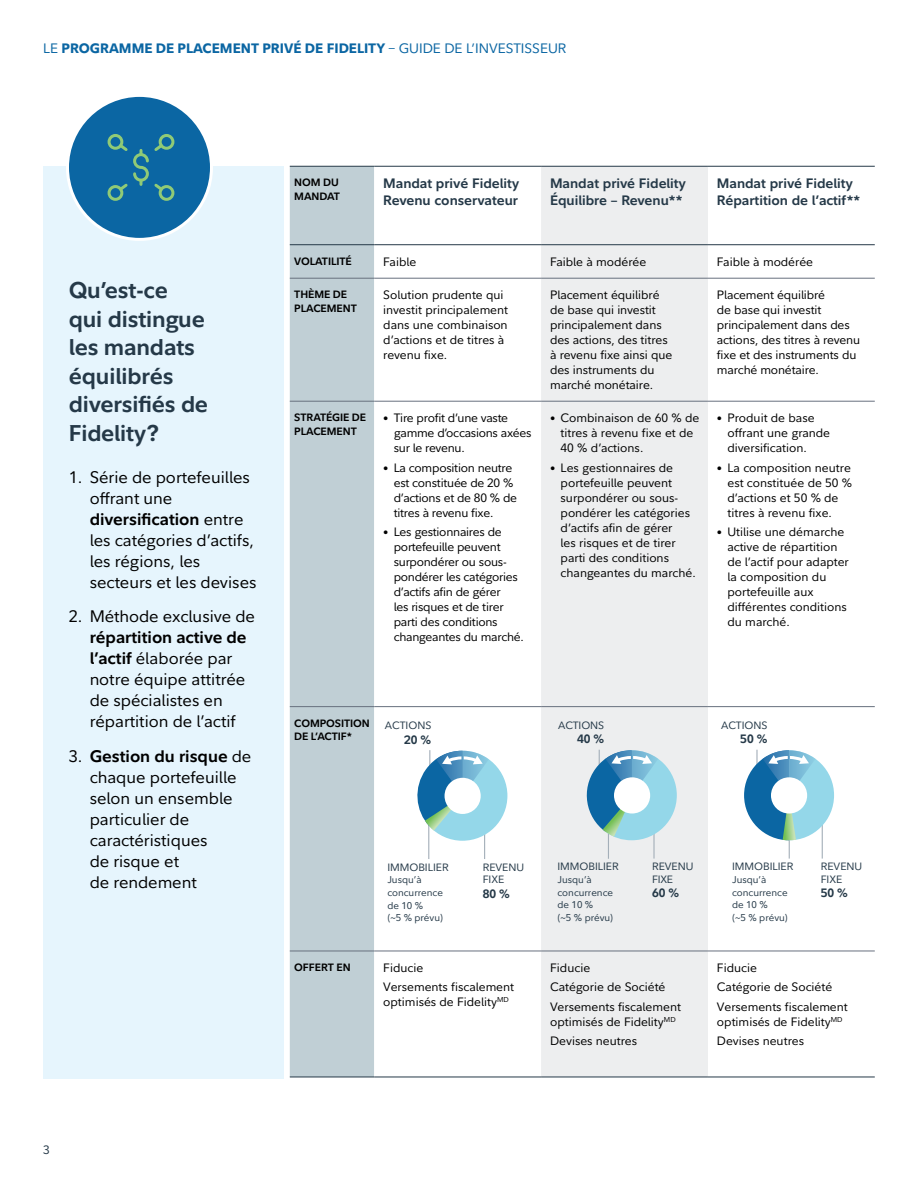
<style>
.page{position:relative;width:918px;height:1188px;background:#fff}
.page>*{position:absolute;margin:0;border:0;box-sizing:border-box;transform-origin:0 0}
.t1{font:700 22.5px/28.5px "Fidelity Sans";letter-spacing:-.005em;color:#253948}
.t2{font:16.5px/21px "Fidelity Sans";color:#000}
.t3{font:700 13.5px/16.5px "Fidelity Sans";color:#253948}
.t4{font:800 13.5px "Fidelity Sans";color:#0b66a3}
.t5{font:12px/15px "Fidelity Sans";letter-spacing:-.005em;color:#000}
.t6{font:700 12px "Fidelity Sans";color:#253948}
.t7{font:12px "Fidelity Sans";color:#253948}
.t8{font:700 10.5px/13.5px "Fidelity Sans";letter-spacing:-.005em;color:#000}
.t9{font:10.5px/12.6px "Fidelity Sans";letter-spacing:-.005em;color:#253948}
.t10{font:9.75px/12.6px "Fidelity Sans";color:#253948}
.s1{font-weight:400}
.s2{font-weight:700}
.s3{font-weight:300;font-size:10.5px}
</style>
<div class="page">
<div style="left:43px;top:166px;width:241px;height:912px;background:#e6f5fd"></div>
<div style="left:290px;top:167px;width:84px;height:910px;background:#c0cfd5"></div>
<svg style="left:374px;top:245px;width:501px;height:832px"></svg>
<div style="left:541px;top:167px;width:167px;height:910px;background:#edeeef"></div>
<hr style="left:290px;top:166px;width:84px;height:1px;background:#253948">
<hr style="left:374px;top:166px;width:167px;height:1px;background:#253948">
<hr style="left:541px;top:166px;width:167px;height:1px;background:#253948">
<hr style="left:708px;top:166px;width:167px;height:1px;background:#253948">
<hr style="left:290px;top:244px;width:84px;height:1px;background:#253948">
<hr style="left:374px;top:244px;width:167px;height:1px;background:#253948">
<hr style="left:541px;top:244px;width:167px;height:1px;background:#253948">
<hr style="left:708px;top:244px;width:167px;height:1px;background:#253948">
<hr style="left:290px;top:1077px;width:84px;height:1px;background:#253948">
<hr style="left:374px;top:1077px;width:167px;height:1px;background:#253948">
<hr style="left:541px;top:1077px;width:167px;height:1px;background:#253948">
<hr style="left:708px;top:1077px;width:167px;height:1px;background:#253948">
<hr style="left:290px;top:278px;width:84px;height:1px;background:#67707e">
<hr style="left:374px;top:278px;width:167px;height:1px;background:#67707e">
<hr style="left:541px;top:278px;width:167px;height:1px;background:#67707e">
<hr style="left:708px;top:278px;width:167px;height:1px;background:#67707e">
<hr style="left:290px;top:401px;width:84px;height:1px;background:#67707e">
<hr style="left:374px;top:401px;width:167px;height:1px;background:#67707e">
<hr style="left:541px;top:401px;width:167px;height:1px;background:#67707e">
<hr style="left:708px;top:401px;width:167px;height:1px;background:#67707e">
<hr style="left:290px;top:706px;width:84px;height:1px;background:#67707e">
<hr style="left:374px;top:706px;width:167px;height:1px;background:#67707e">
<hr style="left:541px;top:706px;width:167px;height:1px;background:#67707e">
<hr style="left:708px;top:706px;width:167px;height:1px;background:#67707e">
<hr style="left:290px;top:951px;width:84px;height:1px;background:#67707e">
<hr style="left:374px;top:951px;width:167px;height:1px;background:#67707e">
<hr style="left:541px;top:951px;width:167px;height:1px;background:#67707e">
<hr style="left:708px;top:951px;width:167px;height:1px;background:#67707e">
<svg style="left:413px;top:749px;width:94px;height:111px"></svg>
<div style="left:445px;top:778px;width:36px;height:36px;background:#fff;border-radius:50%"></div>
<svg style="left:581px;top:749px;width:96px;height:111px;background:#a1c9da"></svg>
<div style="left:614px;top:777px;width:36px;height:37px;background:#fff;border-radius:50%"></div>
<svg style="left:744px;top:749px;width:90px;height:111px"></svg>
<div style="left:771px;top:777px;width:36px;height:37px;background:#fff;border-radius:50%"></div>
<div style="left:68px;top:95px;width:144px;height:144px;background:#0b66a3;border-radius:50%"></div>
<div style="left:108px;top:134px;width:15px;height:16px;border:3px solid #90ca76;border-radius:50%"></div>
<div style="left:108px;top:185px;width:15px;height:16px;border:3px solid #90ca76;border-radius:50%"></div>
<div style="left:159px;top:134px;width:15px;height:16px;border:3px solid #90ca76;border-radius:50%"></div>
<div style="left:159px;top:185px;width:15px;height:16px;border:3px solid #90ca76;border-radius:50%"></div>
<svg style="left:116px;top:141px;width:50px;height:52px"></svg>
<div style="left:66px;top:94px;width:147px;height:147px;border:3px solid #fff;border-radius:50%"></div>
<p class="t4" style="left:43px;top:40px;width:525px"><span class="s1">LE</span> PROGRAMME DE PLACEMENT PRIVÉ DE FIDELITY <span class="s1">– GUIDE DE L’INVESTISSEUR</span></p>
<h1 class="t1" style="left:69px;top:276px;width:141px">Qu’est-ce<br>qui distingue les mandats équilibrés diversifiés de<br>Fidelity?</h1>
<h2 class="t2" style="left:90px;top:466px;width:168px;text-indent:-21px">1. Série de portefeuilles offrant une <span class="s2">diversification</span> entre les catégories d’actifs, les régions, les secteurs et les devises</h2>
<h2 class="t2" style="left:69px;top:606px;width:188px">2. Méthode exclusive de</h2>
<h2 class="t2" style="left:90px;top:627px;width:158px"><span class="s2">répartition active de l’actif</span> élaborée par notre équipe attitrée de spécialistes en répartition de l’actif</h2>
<h2 class="t2" style="left:90px;top:745px;width:163px;text-indent:-21px">3. <span class="s2">Gestion du risque</span> de chaque portefeuille selon un ensemble particulier de caractéristiques<br>de risque et<br>de rendement</h2>
<p class="t8" style="left:294px;top:175px;width:47px">NOM DU<br>MANDAT</p>
<p class="t3" style="left:383px;top:175px;width:138px">Mandat privé Fidelity<br>Revenu conservateur</p>
<p class="t3" style="left:550px;top:175px;width:138px">Mandat privé Fidelity<br>Équilibre – Revenu**</p>
<p class="t3" style="left:717px;top:175px;width:145px">Mandat privé Fidelity<br>Répartition de l’actif**</p>
<p class="t8" style="left:294px;top:254px;width:59px">VOLATILITÉ</p>
<p class="t5" style="left:383px;top:254px;width:35px">Faible</p>
<p class="t5" style="left:550px;top:254px;width:98px">Faible à modérée</p>
<p class="t5" style="left:717px;top:254px;width:98px">Faible à modérée</p>
<p class="t8" style="left:294px;top:287px;width:64px">THÈME DE<br>PLACEMENT</p>
<p class="t5" style="left:383px;top:287px;width:127px">Solution prudente qui investit principalement dans une combinaison d’actions et de titres à revenu fixe.</p>
<p class="t5" style="left:550px;top:287px;width:124px">Placement équilibré de base qui investit principalement dans des actions, des titres à revenu fixe ainsi que des instruments du marché monétaire.</p>
<p class="t5" style="left:717px;top:287px;width:145px">Placement équilibré<br>de base qui investit principalement dans des actions, des titres à revenu fixe et des instruments du marché monétaire.</p>
<p class="t8" style="left:294px;top:410px;width:73px">STRATÉGIE DE<br>PLACEMENT</p>
<p class="t5" style="left:394px;top:410px;width:139px;text-indent:-11px"><span class="s3">•</span> Tire profit d’une vaste gamme d’occasions axées sur le revenu.</p>
<p class="t5" style="left:394px;top:460px;width:125px;text-indent:-11px"><span class="s3">•</span> La composition neutre est constituée de 20 % d’actions et de 80 % de titres à revenu fixe.</p>
<p class="t5" style="left:394px;top:524px;width:132px;text-indent:-11px"><span class="s3">•</span> Les gestionnaires de portefeuille peuvent surpondérer ou sous&shy;pondérer les catégories d’actifs afin de gérer<br>les risques et de tirer parti des conditions changeantes du marché.</p>
<p class="t5" style="left:561px;top:410px;width:140px;text-indent:-10px"><span class="s3">•</span> Combinaison de 60 % de titres à revenu fixe et de<br>40 % d’actions.</p>
<p class="t5" style="left:561px;top:460px;width:137px;text-indent:-10px"><span class="s3">•</span> Les gestionnaires de portefeuille peuvent surpondérer ou sous&shy;pondérer les catégories d’actifs afin de gérer<br>les risques et de tirer parti des conditions changeantes du marché.</p>
<p class="t5" style="left:727px;top:410px;width:104px;text-indent:-10px"><span class="s3">•</span> Produit de base offrant une grande diversification.</p>
<p class="t5" style="left:727px;top:460px;width:126px;text-indent:-10px"><span class="s3">•</span> La composition neutre est constituée de 50 % d’actions et 50 % de titres à revenu fixe.</p>
<p class="t5" style="left:727px;top:524px;width:123px;text-indent:-10px"><span class="s3">•</span> Utilise une démarche active de répartition de l’actif pour adapter la composition du portefeuille aux différentes conditions du marché.</p>
<p class="t8" style="left:294px;top:716px;width:77px">COMPOSITION<br>DE L’ACTIF*</p>
<p class="t9" style="left:385px;top:719px;width:48px">ACTIONS</p>
<p class="t6" style="left:404px;top:731px;width:29px">20 %</p>
<p class="t9" style="left:558px;top:719px;width:47px">ACTIONS</p>
<p class="t6" style="left:577px;top:731px;width:29px">40 %</p>
<p class="t9" style="left:721px;top:719px;width:48px">ACTIONS</p>
<p class="t6" style="left:740px;top:731px;width:29px">50 %</p>
<p class="t9" style="left:387px;top:861px;width:63px">IMMOBILIER</p>
<p class="t10" style="left:387px;top:874px;width:57px">Jusqu’à concurrence de 10 %<br>(~5 % prévu)</p>
<p class="t9" style="left:483px;top:861px;width:43px">REVENU<br>FIXE</p>
<p class="t6" style="left:483px;top:886px;width:29px">80 %</p>
<p class="t8" style="left:294px;top:960px;width:58px">OFFERT EN</p>
<p class="t5" style="left:383px;top:958px;width:132px;line-height:19.5px">Fiducie<br>Versements fiscalement</p>
<p class="t5" style="left:383px;top:995px;width:127px">optimisés de Fidelity<sup>MD</sup></p>
<p class="t9" style="left:558px;top:860px;width:63px">IMMOBILIER</p>
<p class="t10" style="left:558px;top:873px;width:57px">Jusqu’à concurrence de 10 %<br>(~5 % prévu)</p>
<p class="t9" style="left:652px;top:860px;width:43px">REVENU<br>FIXE</p>
<p class="t6" style="left:652px;top:885px;width:29px">60 %</p>
<p class="t5" style="left:550px;top:958px;width:132px;line-height:19.5px">Fiducie<br>Catégorie de Société<br>Versements fiscalement</p>
<p class="t5" style="left:550px;top:1012px;width:127px;line-height:19.5px">optimisés de Fidelity<sup>MD<br></sup>Devises neutres</p>
<p class="t9" style="left:732px;top:860px;width:63px">IMMOBILIER</p>
<p class="t10" style="left:732px;top:873px;width:57px">Jusqu’à concurrence de 10 %<br>(~5 % prévu)</p>
<p class="t9" style="left:821px;top:860px;width:43px">REVENU<br>FIXE</p>
<p class="t6" style="left:821px;top:885px;width:29px">50 %</p>
<p class="t5" style="left:717px;top:958px;width:132px;line-height:19.5px">Fiducie<br>Catégorie de Société<br>Versements fiscalement</p>
<p class="t5" style="left:717px;top:1012px;width:127px;line-height:19.5px">optimisés de Fidelity<sup>MD<br></sup>Devises neutres</p>
<p class="t7" style="left:43px;top:1142px;width:8px">3</p>
</div>
